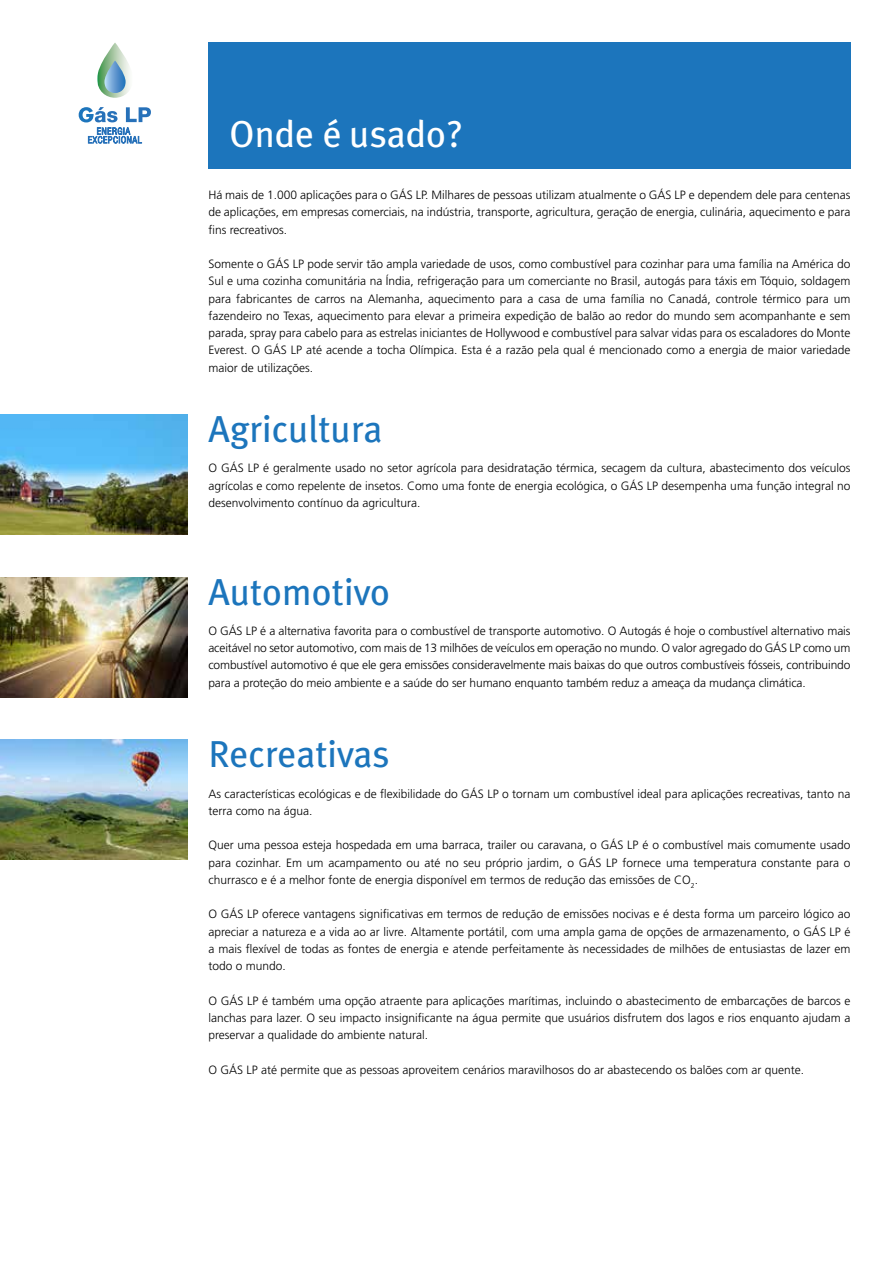
<style>
.page{position:relative;width:893px;height:1263px;background:#fff}
.page>*{position:absolute;margin:0;border:0;box-sizing:border-box;transform-origin:0 0}
.t1{font:37.5px "Meta Plus";color:#1c75bc}
.t2{font:37.5px "Meta Plus";color:#fff}
.t3{font:300 12px/17.2px "Frutiger LT Std";color:#000;text-align:justify}
</style>
<div class="page">
<div style="left:208px;top:43px;width:642px;height:126px;background:#1c75bc"></div>
<img style="left:0;top:414px;width:187px;height:120px">
<img style="left:0;top:577px;width:187px;height:120px">
<img style="left:0;top:740px;width:187px;height:120px">
<svg style="left:97px;top:43px;width:33px;height:55px"></svg>
<svg style="left:79px;top:107px;width:72px;height:36px"></svg>
<h1 class="t2" style="left:230px;top:113px;width:235px">Onde é usado?</h1>
<p class="t3" style="left:208px;top:186px;width:644px">Há mais de 1.000 aplicações para o GÁS LP. Milhares de pessoas utilizam atualmente o GÁS LP e dependem dele para centenas de aplicações, em empresas comerciais, na indústria, transporte, agricultura, geração de energia, culinária, aquecimento e para fins recreativos.</p>
<p class="t3" style="left:208px;top:255px;width:644px">Somente o GÁS LP pode servir tão ampla variedade de usos, como combustível para cozinhar para uma família na América do Sul e uma cozinha comunitária na Índia, refrigeração para um comerciante no Brasil, autogás para táxis em Tóquio, soldagem para fabricantes de carros na Alemanha, aquecimento para a casa de uma família no Canadá, controle térmico para um fazendeiro no Texas, aquecimento para elevar a primeira expedição de balão ao redor do mundo sem acompanhante e sem parada, spray para cabelo para as estrelas iniciantes de Hollywood e combustível para salvar vidas para os escaladores do Monte Everest. O GÁS LP até acende a tocha Olímpica. Esta é a razão pela qual é mencionado como a energia de maior variedade maior de utilizações.</p>
<h1 class="t1" style="left:208px;top:407px;width:175px">Agricultura</h1>
<p class="t3" style="left:208px;top:460px;width:644px">O GÁS LP é geralmente usado no setor agrícola para desidratação térmica, secagem da cultura, abastecimento dos veículos agrícolas e como repelente de insetos. Como uma fonte de energia ecológica, o GÁS LP desempenha uma função integral no desenvolvimento contínuo da agricultura.</p>
<h1 class="t1" style="left:208px;top:570px;width:183px">Automotivo</h1>
<p class="t3" style="left:208px;top:622px;width:644px">O GÁS LP é a alternativa favorita para o combustível de transporte automotivo. O Autogás é hoje o combustível alternativo mais aceitável no setor automotivo, com mais de 13 milhões de veículos em operação no mundo. O valor agregado do GÁS LP como um combustível automotivo é que ele gera emissões consideravelmente mais baixas do que outros combustíveis fósseis, contribuindo para a proteção do meio ambiente e a saúde do ser humano enquanto também reduz a ameaça da mudança climática.</p>
<h1 class="t1" style="left:208px;top:732px;width:183px">Recreativas</h1>
<p class="t3" style="left:208px;top:785px;width:643px">As características ecológicas e de flexibilidade do GÁS LP o tornam um combustível ideal para aplicações recreativas, tanto na terra como na água.</p>
<p class="t3" style="left:208px;top:837px;width:644px">Quer uma pessoa esteja hospedada em uma barraca, trailer ou caravana, o GÁS LP é o combustível mais comumente usado para cozinhar. Em um acampamento ou até no seu próprio jardim, o GÁS LP fornece uma temperatura constante para o churrasco e é a melhor fonte de energia disponível em termos de redução das emissões de CO<sub>2</sub>.</p>
<p class="t3" style="left:208px;top:906px;width:644px">O GÁS LP oferece vantagens significativas em termos de redução de emissões nocivas e é desta forma um parceiro lógico ao apreciar a natureza e a vida ao ar livre. Altamente portátil, com uma ampla gama de opções de armazenamento, o GÁS LP é a mais flexível de todas as fontes de energia e atende perfeitamente às necessidades de milhões de entusiastas de lazer em todo o mundo.</p>
<p class="t3" style="left:208px;top:992px;width:644px">O GÁS LP é também uma opção atraente para aplicações marítimas, incluindo o abastecimento de embarcações de barcos e lanchas para lazer. O seu impacto insignificante na água permite que usuários disfrutem dos lagos e rios enquanto ajudam a preservar a qualidade do ambiente natural.</p>
<p class="t3" style="left:208px;top:1061px;width:597px">O GÁS LP até permite que as pessoas aproveitem cenários maravilhosos do ar abastecendo os balões com ar quente.</p>
</div>
